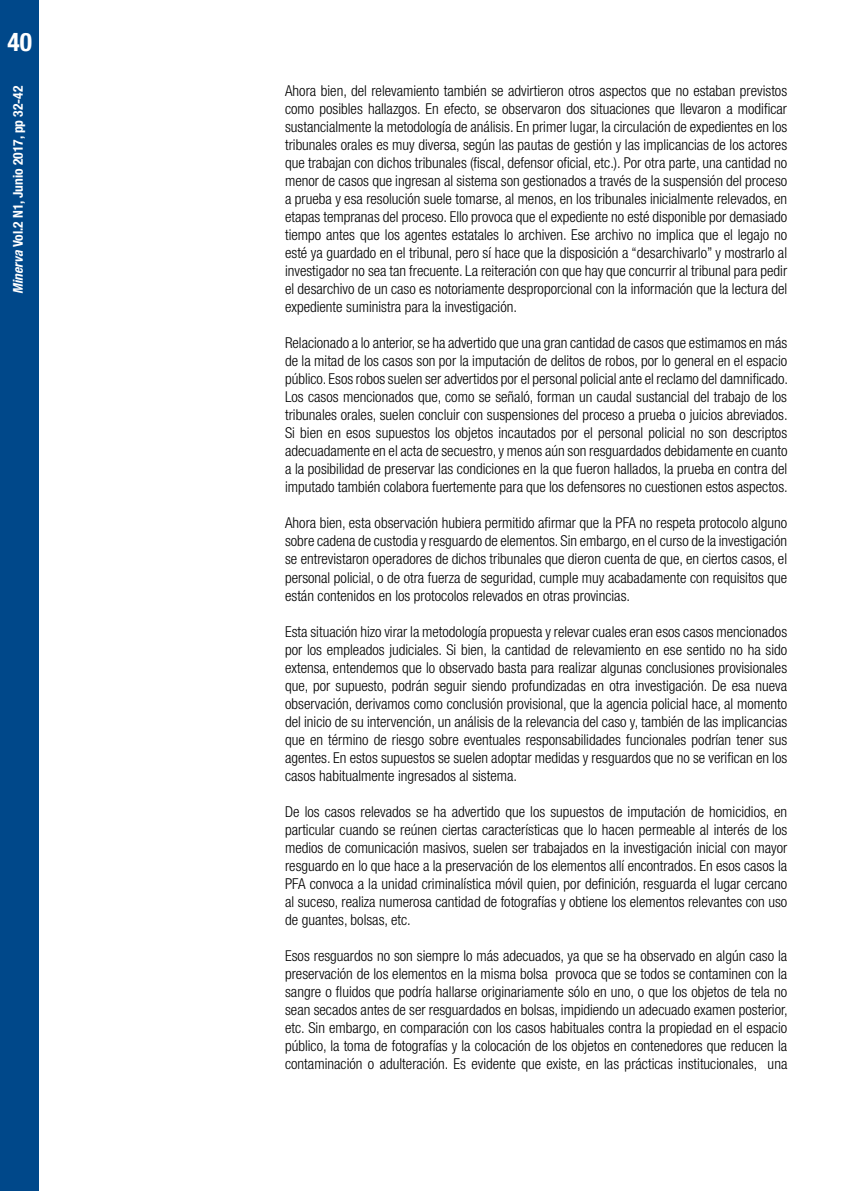
<style>
.page{position:relative;width:851px;height:1191px;background:#fff}
.page>*{position:absolute;margin:0;border:0;box-sizing:border-box;transform-origin:0 0}
.t1{font:700 condensed 25.5px "Helvetica Neue LT Std";color:#fff}
.t2{font:300 condensed 15px/18px "Helvetica Neue LT Std";color:#000;text-align:justify}
.t3{font:700 condensed 13.5px "Helvetica Neue LT Std";color:#fff}
.s1{font-style:italic}
</style>
<div class="page">
<div style="left:0;top:0;width:38px;height:1191px;background:#00488a"></div>
<h1 class="t1" style="left:7px;top:26px;width:26px">40</h1>
<p class="t3" style="left:10px;top:294px;width:210px;rotate:-90deg"><span class="s1">Minerva</span> Vol.2 N1, Junio 2017, pp 32-42</p>
<p class="t2" style="left:285px;top:82px;width:503px">Ahora bien, del relevamiento también se advirtieron otros aspectos que no estaban previstos como posibles hallazgos. En efecto, se observaron dos situaciones que llevaron a modificar sustancialmente la metodología de análisis. En primer lugar, la circulación de expedientes en los tribunales orales es muy diversa, según las pautas de gestión y las implicancias de los actores que trabajan con dichos tribunales (fiscal, defensor oficial, etc.). Por otra parte, una cantidad no menor de casos que ingresan al sistema son gestionados a través de la suspensión del proceso a prueba y esa resolución suele tomarse, al menos, en los tribunales inicialmente relevados, en etapas tempranas del proceso. Ello provoca que el expediente no esté disponible por demasiado tiempo antes que los agentes estatales lo archiven. Ese archivo no implica que el legajo no esté ya guardado en el tribunal, pero sí hace que la disposición a “desarchivarlo” y mostrarlo al investigador no sea tan frecuente. La reiteración con que hay que concurrir al tribunal para pedir el desarchivo de un caso es notoriamente desproporcional con la información que la lectura del expediente suministra para la investigación.</p>
<p class="t2" style="left:285px;top:334px;width:504px">Relacionado a lo anterior, se ha advertido que una gran cantidad de casos que estimamos en más de la mitad de los casos son por la imputación de delitos de robos, por lo general en el espacio público. Esos robos suelen ser advertidos por el personal policial ante el reclamo del damnificado.<br>Los casos mencionados que, como se señaló, forman un caudal sustancial del trabajo de los tribunales orales, suelen concluir con suspensiones del proceso a prueba o juicios abreviados.<br>Si bien en esos supuestos los objetos incautados por el personal policial no son descriptos adecuadamente en el acta de secuestro, y menos aún son resguardados debidamente en cuanto a la posibilidad de preservar las condiciones en la que fueron hallados, la prueba en contra del imputado también colabora fuertemente para que los defensores no cuestionen estos aspectos.</p>
<p class="t2" style="left:285px;top:514px;width:503px">Ahora bien, esta observación hubiera permitido afirmar que la PFA no respeta protocolo alguno sobre cadena de custodia y resguardo de elementos. Sin embargo, en el curso de la investigación se entrevistaron operadores de dichos tribunales que dieron cuenta de que, en ciertos casos, el personal policial, o de otra fuerza de seguridad, cumple muy acabadamente con requisitos que están contenidos en los protocolos relevados en otras provincias.</p>
<p class="t2" style="left:285px;top:622px;width:503px">Esta situación hizo virar la metodología propuesta y relevar cuales eran esos casos mencionados por los empleados judiciales. Si bien, la cantidad de relevamiento en ese sentido no ha sido extensa, entendemos que lo observado basta para realizar algunas conclusiones provisionales que, por supuesto, podrán seguir siendo profundizadas en otra investigación. De esa nueva observación, derivamos como conclusión provisional, que la agencia policial hace, al momento del inicio de su intervención, un análisis de la relevancia del caso y, también de las implicancias que en término de riesgo sobre eventuales responsabilidades funcionales podrían tener sus agentes. En estos supuestos se suelen adoptar medidas y resguardos que no se verifican en los casos habitualmente ingresados al sistema.</p>
<p class="t2" style="left:285px;top:802px;width:503px">De los casos relevados se ha advertido que los supuestos de imputación de homicidios, en particular cuando se reúnen ciertas características que lo hacen permeable al interés de los medios de comunicación masivos, suelen ser trabajados en la investigación inicial con mayor resguardo en lo que hace a la preservación de los elementos allí encontrados. En esos casos la PFA convoca a la unidad criminalística móvil quien, por definición, resguarda el lugar cercano al suceso, realiza numerosa cantidad de fotografías y obtiene los elementos relevantes con uso de guantes, bolsas, etc.</p>
<p class="t2" style="left:285px;top:946px;width:504px">Esos resguardos no son siempre lo más adecuados, ya que se ha observado en algún caso la preservación de los elementos en la misma bolsa provoca que se todos se contaminen con la sangre o fluidos que podría hallarse originariamente sólo en uno, o que los objetos de tela no sean secados antes de ser resguardados en bolsas, impidiendo un adecuado examen posterior, etc. Sin embargo, en comparación con los casos habituales contra la propiedad en el espacio público, la toma de fotografías y la colocación de los objetos en contenedores que reducen la contaminación o adulteración. Es evidente que existe, en las prácticas institucionales, una</p>
</div>
